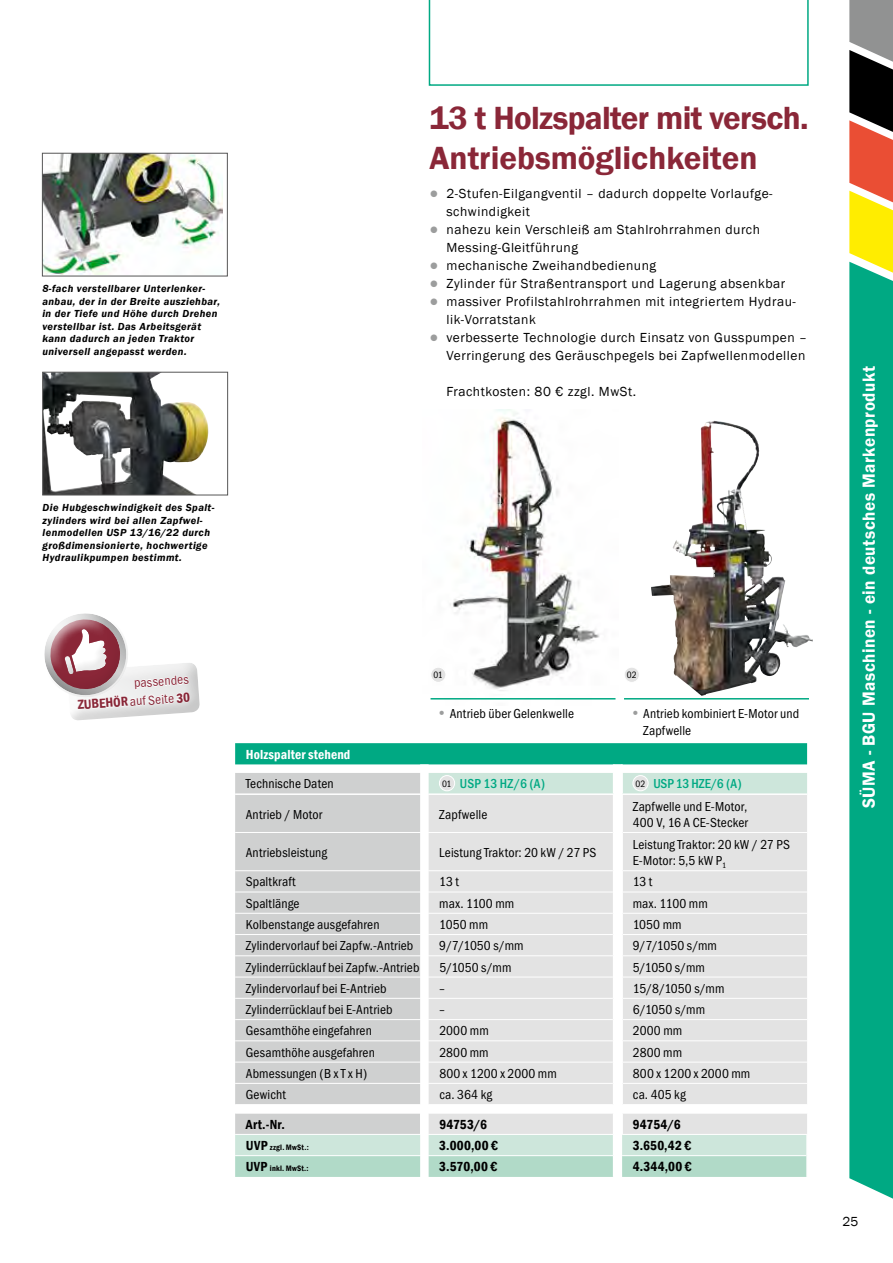
<style>
.page{position:relative;width:893px;height:1263px;background:#fff}
.page>*{position:absolute;margin:0;border:0;box-sizing:border-box;transform-origin:0 0}
.t1{font:600 33px/39.6px "Franklin Gothic";letter-spacing:-.005em;color:#8a2738}
.t2{font:600 18px "Franklin Gothic";letter-spacing:.03em;color:#fff;scale:.95 1}
.t3{font:13.5px/16.2px "Franklin Gothic Cond";letter-spacing:.01em;color:#000}
.t4{font:13.5px/18px "Franklin Gothic";letter-spacing:.04em;color:#000}
.t5{font:600 condensed 13.5px "Franklin Gothic";letter-spacing:.02em;color:#000}
.t6{font:700 13.5px "Franklin Gothic Cond";color:#00a983}
.t7{font:600 condensed 13.5px "Franklin Gothic";letter-spacing:.01em;color:#fff}
.t8{font:600 condensed 13.5px "Franklin Gothic";color:#8a2738}
.t9{font:13.5px "Franklin Gothic Cond";color:#8a2738}
.t10{font:italic 600 10.5px/12.6px "Franklin Gothic";letter-spacing:.04em;color:#000}
.t11{font:9.6px "Franklin Gothic Cond";color:#000}
.t12{font:600 condensed 8.1px "Franklin Gothic";letter-spacing:.03em;color:#000}
.s1{font-size:15px;color:#9c9d9d}
.s2{font-family:"Franklin Gothic Cond";font-weight:400;font-stretch:normal}
.s3{font-family:"Franklin Gothic";font-size:15px;color:#9c9d9d}
.s4{font-weight:400;font-size:9.6px;color:#000}
.s5{font-size:13.5px}
</style>
<div class="page">
<svg style="left:429px;top:0;width:380px;height:86px"></svg>
<svg style="left:849px;top:0;width:44px;height:1199px;background:#2aa177"></svg>
<img style="left:651px;top:421px;width:138px;height:275px">
<img style="left:430px;top:409px;width:186px;height:291px">
<hr style="left:624px;top:698px;width:185px;height:1px;background:#00a983">
<hr style="left:431px;top:698px;width:184px;height:1px;background:#00a983">
<div style="left:624px;top:667px;width:15px;height:15px;background:#e3e3e3;border-radius:50%"></div>
<div style="left:624px;top:667px;width:15px;height:15px;border:1px solid #fff;border-radius:50%"></div>
<div style="left:431px;top:667px;width:15px;height:15px;background:#e3e3e3;border-radius:50%"></div>
<div style="left:431px;top:667px;width:15px;height:15px;border:1px solid #fff;border-radius:50%"></div>
<svg style="left:44px;top:613px;width:156px;height:107px"></svg>
<div style="left:235px;top:795px;width:185px;height:75px;background:#cfd0d0"></div>
<div style="left:429px;top:795px;width:378px;height:75px;background:#e3e3e3"></div>
<hr style="left:235px;top:832px;width:185px;height:1px;background:#fff">
<hr style="left:429px;top:832px;width:184px;height:1px;background:#fff">
<hr style="left:623px;top:832px;width:184px;height:1px;background:#fff">
<svg style="left:235px;top:743px;width:572px;height:51px"></svg>
<hr style="left:621px;top:773px;width:2px;height:20px;background:#fff">
<hr style="left:613px;top:795px;width:1px;height:37px;background:#fff">
<hr style="left:621px;top:795px;width:2px;height:37px;background:#fff">
<hr style="left:613px;top:832px;width:1px;height:39px;background:#fff">
<hr style="left:621px;top:832px;width:2px;height:39px;background:#fff">
<svg style="left:235px;top:870px;width:572px;height:307px;background:#dce0de"></svg>
<hr style="left:806px;top:1156px;width:2px;height:21px;background:#fff">
<hr style="left:235px;top:1134px;width:185px;height:1px;background:#fff">
<div style="left:439px;top:775px;width:16px;height:16px;background:#e3e3e3;border-radius:50%"></div>
<div style="left:439px;top:775px;width:16px;height:16px;border:1px solid #fff;border-radius:50%"></div>
<div style="left:633px;top:775px;width:15px;height:16px;background:#e3e3e3;border-radius:50%"></div>
<div style="left:633px;top:775px;width:15px;height:16px;border:1px solid #fff;border-radius:50%"></div>
<img style="left:44px;top:374px;width:165px;height:119px">
<div style="left:42px;top:372px;width:186px;height:123px;border:1px solid #565656"></div>
<img style="left:44px;top:155px;width:179px;height:119px">
<div style="left:42px;top:153px;width:186px;height:123px;border:1px solid #565656"></div>
<p class="t10" style="left:42px;top:282px;width:179px">8-fach verstellbarer Unterlenker&shy;anbau, der in der Breite ausziehbar, in der Tiefe und Höhe durch Drehen verstellbar ist. Das Arbeitsgerät kann dadurch an jeden Traktor universell angepasst werden.</p>
<p class="t10" style="left:43px;top:501px;width:173px">Die Hubgeschwindigkeit des Spalt&shy;zylinders wird bei allen Zapfwel&shy;lenmodellen USP 13/16/22 durch großdimensionierte, hochwertige Hydraulikpumpen bestimmt.</p>
<h1 class="t1" style="left:429px;top:99px;width:381px">13 t Holzspalter mit versch.<br>Antriebsmöglichkeiten</h1>
<p class="t4" style="left:446px;top:185px;width:328px;text-indent:-17px"><span class="s1">●</span> 2-Stufen-Eilgangventil – dadurch doppelte Vorlaufge&shy;schwindigkeit</p>
<p class="t4" style="left:446px;top:221px;width:315px;text-indent:-17px"><span class="s1">●</span> nahezu kein Verschleiß am Stahlrohrrahmen durch<br>Messing-Gleitführung</p>
<p class="t4" style="left:429px;top:257px;width:228px"><span class="s1">●</span> mechanische Zweihandbedienung</p>
<p class="t4" style="left:429px;top:275px;width:357px"><span class="s1">●</span> Zylinder für Straßentransport und Lagerung absenkbar</p>
<p class="t4" style="left:446px;top:293px;width:351px;text-indent:-17px"><span class="s1">●</span> massiver Profilstahlrohrrahmen mit integriertem Hydrau&shy;lik-Vorratstank</p>
<p class="t4" style="left:429px;top:329px;width:379px;text-align:right"><span class="s1">●</span> verbesserte Technologie durch Einsatz von Gusspumpen –<br>Verringerung des Geräuschpegels bei Zapfwellenmodellen</p>
<p class="t4" style="left:446px;top:383px;width:191px">Frachtkosten: 80 € zzgl. MwSt.</p>
<p class="t9" style="left:134px;top:675px;width:56px;rotate:-4deg">passendes</p>
<p class="t8" style="left:77px;top:696px;width:114px;rotate:-4deg">ZUBEHÖR <span class="s2">auf Seite</span> 30</p>
<p class="t11" style="left:433px;top:670px;width:11px">01</p>
<p class="t11" style="left:627px;top:670px;width:11px">02</p>
<p class="t3" style="left:437px;top:706px;width:139px"><span class="s3">•</span> Antrieb über Gelenkwelle</p>
<p class="t3" style="left:643px;top:705px;width:158px;text-indent:-13px"><span class="s3">•</span> Antrieb kombiniert E-Motor und<br>Zapfwelle</p>
<p class="t7" style="left:246px;top:745px;width:106px">Holzspalter stehend</p>
<p class="t3" style="left:246px;top:776px;width:89px">Technische Daten</p>
<p class="t6" style="left:442px;top:776px;width:105px"><span class="s4">01</span> USP 13 HZ/6 (A)</p>
<p class="t6" style="left:636px;top:776px;width:108px"><span class="s4">02</span> USP 13 HZE/6 (A)</p>
<p class="t3" style="left:246px;top:806px;width:78px">Antrieb / Motor</p>
<p class="t3" style="left:439px;top:806px;width:50px">Zapfwelle</p>
<p class="t3" style="left:633px;top:798px;width:117px">Zapfwelle und E-Motor,<br>400 V, 16 A CE-Stecker</p>
<p class="t3" style="left:246px;top:844px;width:83px">Antriebsleistung</p>
<p class="t3" style="left:439px;top:844px;width:159px">Leistung Traktor: 20 kW / 27 PS</p>
<p class="t3" style="left:633px;top:836px;width:159px">Leistung Traktor: 20 kW / 27 PS<br>E-Motor: 5,5 kW P<sub>1</sub></p>
<p class="t3" style="left:246px;top:874px;width:51px">Spaltkraft</p>
<p class="t3" style="left:439px;top:874px;width:21px">13 t</p>
<p class="t3" style="left:633px;top:874px;width:21px">13 t</p>
<p class="t3" style="left:246px;top:895px;width:55px">Spaltlänge</p>
<p class="t3" style="left:439px;top:895px;width:77px">max. 1100 mm</p>
<p class="t3" style="left:633px;top:895px;width:77px">max. 1100 mm</p>
<p class="t3" style="left:246px;top:916px;width:135px">Kolbenstange ausgefahren</p>
<p class="t3" style="left:439px;top:916px;width:50px">1050 mm</p>
<p class="t3" style="left:633px;top:916px;width:50px">1050 mm</p>
<p class="t3" style="left:246px;top:938px;width:169px">Zylindervorlauf bei Zapfw.-Antrieb</p>
<p class="t3" style="left:439px;top:938px;width:86px">9/7/1050 s/mm</p>
<p class="t3" style="left:633px;top:938px;width:86px">9/7/1050 s/mm</p>
<p class="t3" style="left:246px;top:959px;width:175px">Zylinderrücklauf bei Zapfw.-Antrieb</p>
<p class="t3" style="left:439px;top:959px;width:74px">5/1050 s/mm</p>
<p class="t3" style="left:633px;top:959px;width:74px">5/1050 s/mm</p>
<p class="t3" style="left:246px;top:980px;width:142px">Zylindervorlauf bei E-Antrieb</p>
<p class="t3" style="left:439px;top:980px;width:7px">–</p>
<p class="t3" style="left:633px;top:980px;width:93px">15/8/1050 s/mm</p>
<p class="t3" style="left:246px;top:1001px;width:148px">Zylinderrücklauf bei E-Antrieb</p>
<p class="t3" style="left:439px;top:1001px;width:7px">–</p>
<p class="t3" style="left:633px;top:1001px;width:74px">6/1050 s/mm</p>
<p class="t3" style="left:246px;top:1023px;width:128px">Gesamthöhe eingefahren</p>
<p class="t3" style="left:439px;top:1023px;width:51px">2000 mm</p>
<p class="t3" style="left:633px;top:1023px;width:51px">2000 mm</p>
<p class="t3" style="left:246px;top:1044px;width:131px">Gesamthöhe ausgefahren</p>
<p class="t3" style="left:439px;top:1044px;width:51px">2800 mm</p>
<p class="t3" style="left:633px;top:1044px;width:51px">2800 mm</p>
<p class="t3" style="left:246px;top:1065px;width:123px">Abmessungen (B x T x H)</p>
<p class="t3" style="left:439px;top:1065px;width:119px">800 x 1200 x 2000 mm</p>
<p class="t3" style="left:633px;top:1065px;width:119px">800 x 1200 x 2000 mm</p>
<p class="t3" style="left:246px;top:1087px;width:42px">Gewicht</p>
<p class="t3" style="left:439px;top:1087px;width:54px">ca. 364 kg</p>
<p class="t3" style="left:633px;top:1087px;width:54px">ca. 405 kg</p>
<p class="t5" style="left:246px;top:1115px;width:40px">Art.-Nr.</p>
<p class="t5" style="left:439px;top:1115px;width:49px">94753/6</p>
<p class="t5" style="left:633px;top:1115px;width:49px">94754/6</p>
<p class="t12" style="left:246px;top:1141px;width:64px"><span class="s5">UVP</span> zzgl. MwSt.:</p>
<p class="t5" style="left:439px;top:1136px;width:60px">3.000,00 €</p>
<p class="t5" style="left:633px;top:1136px;width:60px">3.650,42 €</p>
<p class="t12" style="left:246px;top:1163px;width:64px"><span class="s5">UVP</span> inkl. MwSt.:</p>
<p class="t5" style="left:439px;top:1157px;width:60px">3.570,00 €</p>
<p class="t5" style="left:633px;top:1157px;width:61px">4.344,00 €</p>
<h2 class="t2" style="left:858px;top:808px;width:467px;rotate:-90deg">SÜMA - BGU Maschinen - ein deutsches Markenprodukt</h2>
<p class="t4" style="left:843px;top:1212px;width:17px">25</p>
</div>
